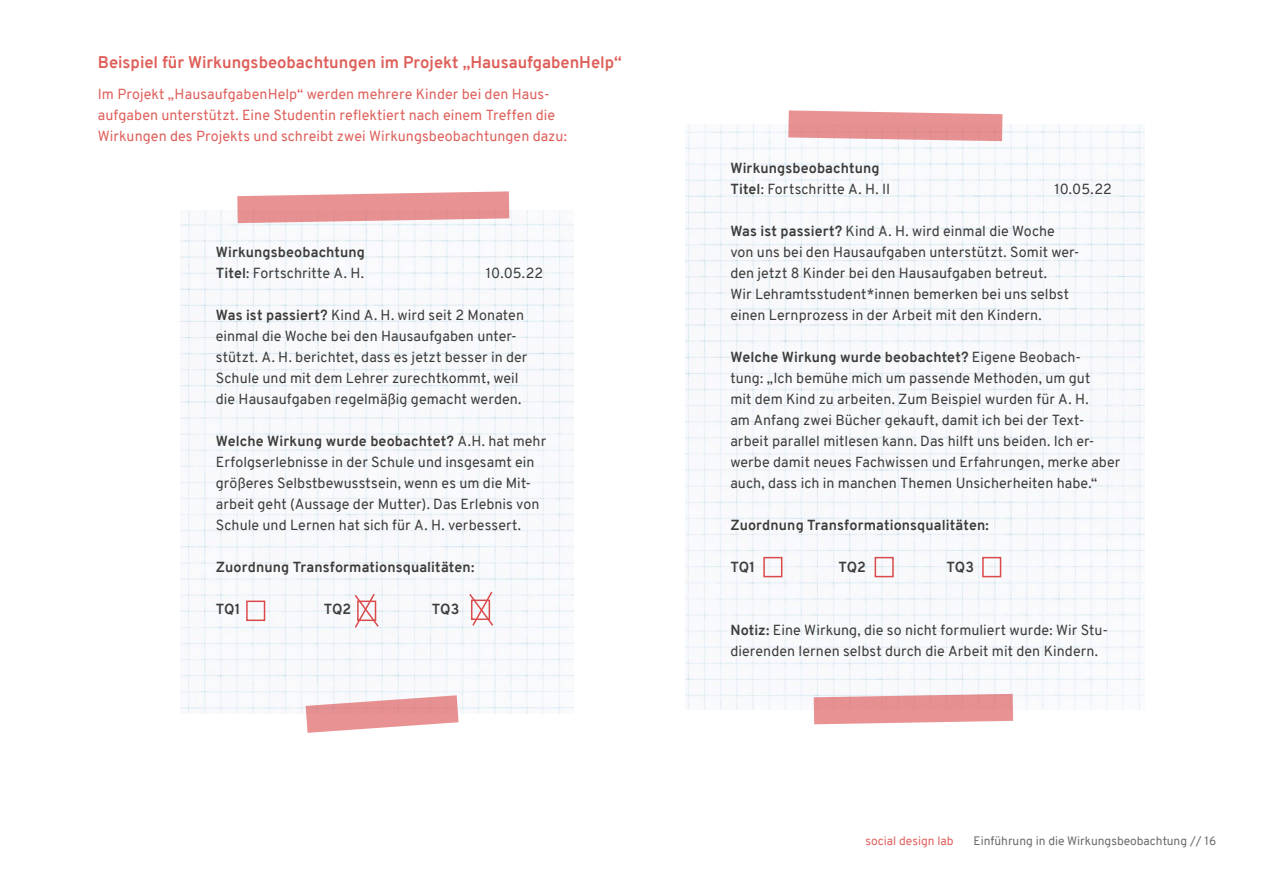
<style>
.page{position:relative;width:1263px;height:893px;background:#fff}
.page>*{position:absolute;margin:0;border:0;box-sizing:border-box;transform-origin:0 0}
.t1{font:700 16.5px "Overpass";color:#de5f5a}
.t2{font:14.25px/21px "Overpass";letter-spacing:.005em;color:#3c3c3b}
.t3{font:14.25px/21px "Overpass";letter-spacing:.005em;color:#de5f5a}
.t4{font:700 14.25px/21px "Overpass";letter-spacing:.01em;color:#3c3c3b}
.t5{font:12px "Overpass";color:#6b6b6a}
.t6{font:12px "Overpass";color:#de5f5a}
.s1{font-weight:400}
.s2{font-weight:700}
</style>
<div class="page">
<img style="left:180px;top:210px;width:393px;height:503px">
<img style="left:685px;top:125px;width:460px;height:584px">
<div style="left:246px;top:601px;width:19px;height:20px;border:2px solid #da4a4b"></div>
<svg style="left:468px;top:590px;width:27px;height:37px"></svg>
<svg style="left:353px;top:592px;width:27px;height:37px"></svg>
<div style="left:763px;top:557px;width:19px;height:20px;border:2px solid #da4a4b"></div>
<div style="left:875px;top:557px;width:19px;height:20px;border:2px solid #da4a4b"></div>
<div style="left:982px;top:557px;width:19px;height:20px;border:2px solid #da4a4b"></div>
<svg style="left:224px;top:191px;width:299px;height:34px"></svg>
<svg style="left:775px;top:110px;width:241px;height:33px"></svg>
<svg style="left:800px;top:683px;width:227px;height:42px"></svg>
<svg style="left:291px;top:684px;width:181px;height:49px"></svg>
<p class="t1" style="left:98px;top:50px;width:526px">Beispiel für Wirkungsbeobachtungen im Projekt „HausaufgabenHelp“</p>
<p class="t3" style="left:98px;top:84px;width:471px">Im Projekt „HausaufgabenHelp“ werden mehrere Kinder bei den Haus&shy;aufgaben unterstützt. Eine Studentin reflektiert nach einem Treffen die<br>Wirkungen des Projekts und schreibt zwei Wirkungsbeobachtungen dazu:</p>
<p class="t4" style="left:216px;top:241px;width:151px">Wirkungsbeobachtung<br>Titel<span class="s1">: Fortschritte A. H.</span></p>
<p class="t2" style="left:486px;top:262px;width:59px">10.05.22</p>
<p class="t2" style="left:216px;top:304px;width:313px"><span class="s2">Was ist passiert?</span> Kind A. H. wird seit 2 Monaten einmal die Woche bei den Hausaufgaben unter&shy;stützt. A. H. berichtet, dass es jetzt besser in der Schule und mit dem Lehrer zurechtkommt, weil die Hausaufgaben regelmäßig gemacht werden.</p>
<p class="t2" style="left:216px;top:430px;width:332px"><span class="s2">Welche Wirkung wurde beobachtet?</span> A.H. hat mehr Erfolgserlebnisse in der Schule und insgesamt ein größeres Selbstbewusstsein, wenn es um die Mit&shy;arbeit geht (Aussage der Mutter). Das Erlebnis von Schule und Lernen hat sich für A. H. verbessert.</p>
<p class="t4" style="left:216px;top:556px;width:260px">Zuordnung Transformationsqualitäten:</p>
<p class="t4" style="left:216px;top:598px;width:26px">TQ1</p>
<p class="t4" style="left:324px;top:598px;width:29px">TQ2</p>
<p class="t4" style="left:432px;top:598px;width:29px">TQ3</p>
<p class="t4" style="left:730px;top:157px;width:162px">Wirkungsbeobachtung<br>Titel<span class="s1">: Fortschritte A. H. II</span></p>
<p class="t2" style="left:1054px;top:178px;width:59px">10.05.22</p>
<p class="t2" style="left:730px;top:220px;width:351px"><span class="s2">Was ist passiert?</span> Kind A. H. wird einmal die Woche von uns bei den Hausaufgaben unterstützt. Somit wer&shy;den jetzt 8 Kinder bei den Hausaufgaben betreut.<br>Wir Lehramtsstudent*innen bemerken bei uns selbst einen Lernprozess in der Arbeit mit den Kindern.</p>
<p class="t2" style="left:730px;top:346px;width:392px"><span class="s2">Welche Wirkung wurde beobachtet?</span> Eigene Beobach-<br>tung: „Ich bemühe mich um passende Methoden, um gut<br>mit dem Kind zu arbeiten. Zum Beispiel wurden für A. H.<br>am Anfang zwei Bücher gekauft, damit ich bei der Text&shy;arbeit parallel mitlesen kann. Das hilft uns beiden. Ich er&shy;werbe damit neues Fachwissen und Erfahrungen, merke aber auch, dass ich in manchen Themen Unsicherheiten habe.“</p>
<p class="t4" style="left:730px;top:514px;width:260px">Zuordnung Transformationsqualitäten:</p>
<p class="t4" style="left:730px;top:556px;width:26px">TQ1</p>
<p class="t4" style="left:838px;top:556px;width:29px">TQ2</p>
<p class="t4" style="left:946px;top:556px;width:29px">TQ3</p>
<p class="t2" style="left:730px;top:619px;width:379px"><span class="s2">Notiz:</span> Eine Wirkung, die so nicht formuliert wurde: Wir Stu&shy;dierenden lernen selbst durch die Arbeit mit den Kindern.</p>
<p class="t6" style="left:865px;top:832px;width:90px">social design lab</p>
<p class="t5" style="left:973px;top:832px;width:244px">Einführung in die Wirkungsbeobachtung // 16</p>
</div>
